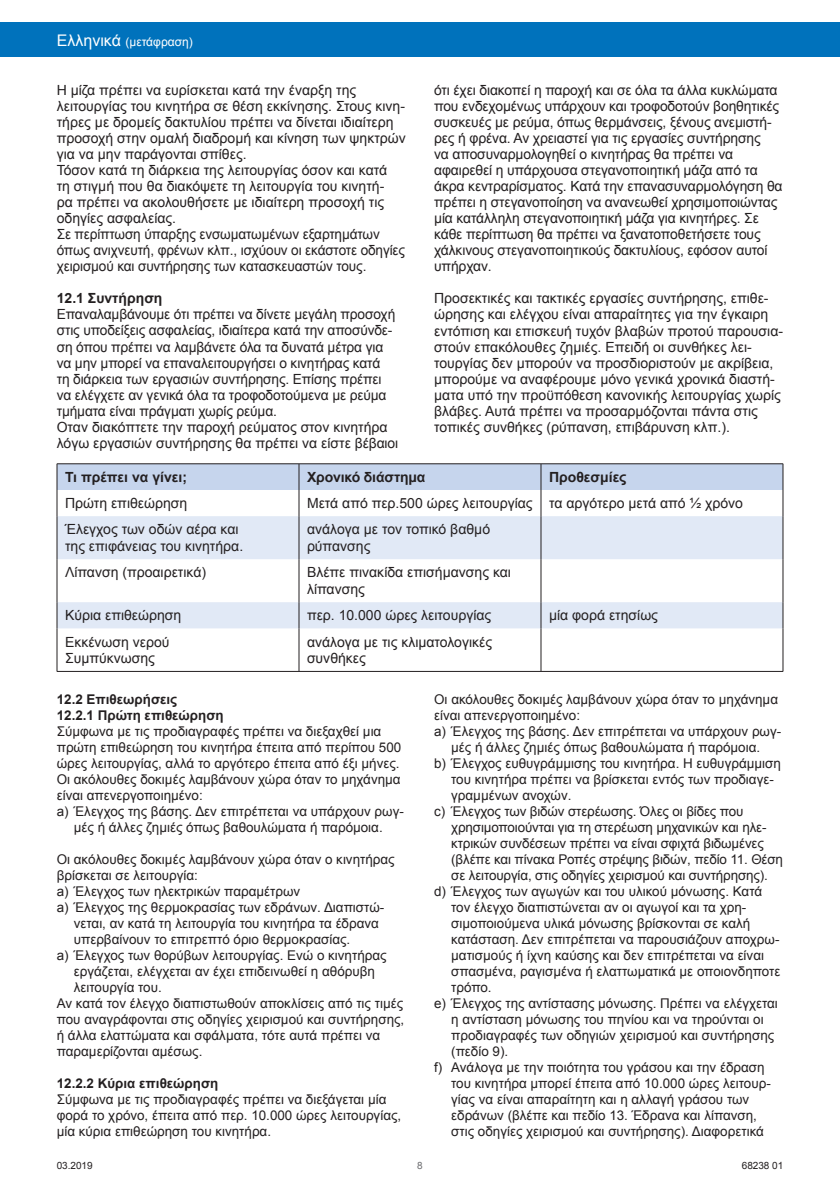
<style>
.page{position:relative;width:840px;height:1191px;background:#fff}
.page>*{position:absolute;margin:0;border:0;box-sizing:border-box;transform-origin:0 0}
.t1{font:14px/16px "Arial";letter-spacing:-.01em;color:#231f20}
.t2{font:700 14px "Arial";color:#231f20}
.t3{font:13.4px/16px "Arial";color:#231f20}
.t4{font:700 13.4px/16px "Arial";color:#231f20}
.t5{font:12px "Arial";color:#fff}
.t6{font:10px "Arial";letter-spacing:-.005em;color:#231f20}
.t7{font:10px "Arial";color:#6c6d70}
.s1{font-size:16px}
</style>
<div class="page">
<div style="left:0;top:23px;width:839px;height:34px;background:#0072bc"></div>
<svg style="left:58px;top:516px;width:724px;height:112px;fill:#e1e9f6"></svg>
<hr style="left:57px;top:463px;width:242px;height:1px;background:#231f20">
<hr style="left:299px;top:463px;width:241px;height:1px;background:#231f20">
<hr style="left:540px;top:463px;width:242px;height:1px;background:#231f20">
<svg style="left:57px;top:464px;width:726px;height:52px"></svg>
<hr style="left:57px;top:516px;width:1px;height:43px;background:#231f20">
<hr style="left:298px;top:516px;width:1px;height:43px;background:#231f20">
<hr style="left:540px;top:516px;width:1px;height:43px;background:#231f20">
<hr style="left:782px;top:516px;width:1px;height:43px;background:#231f20">
<hr style="left:57px;top:559px;width:1px;height:43px;background:#231f20">
<hr style="left:298px;top:559px;width:1px;height:43px;background:#231f20">
<hr style="left:540px;top:559px;width:1px;height:43px;background:#231f20">
<hr style="left:782px;top:559px;width:1px;height:43px;background:#231f20">
<svg style="left:57px;top:602px;width:1px;height:26px"></svg>
<svg style="left:298px;top:602px;width:1px;height:26px"></svg>
<svg style="left:540px;top:602px;width:1px;height:26px"></svg>
<svg style="left:782px;top:602px;width:1px;height:26px"></svg>
<hr style="left:57px;top:628px;width:1px;height:43px;background:#231f20">
<hr style="left:298px;top:628px;width:1px;height:43px;background:#231f20">
<hr style="left:540px;top:628px;width:1px;height:43px;background:#231f20">
<hr style="left:782px;top:628px;width:1px;height:43px;background:#231f20">
<hr style="left:57px;top:671px;width:242px;height:1px;background:#231f20">
<hr style="left:299px;top:671px;width:241px;height:1px;background:#231f20">
<hr style="left:540px;top:671px;width:242px;height:1px;background:#231f20">
<p class="t5" style="left:57px;top:33px;width:138px"><span class="s1">Eλληνικά</span> (μετάφραση)</p>
<p class="t1" style="left:57px;top:83px;width:350px">Η μίζα πρέπει να ευρίσκεται κατά την έναρξη της λειτουργίας του κινητήρα σε θέση εκκίνησης. Στους κινη&shy;τήρες με δρομείς δακτυλίου πρέπει να δίνεται ιδιαίτερη προσοχή στην ομαλή διαδρομή και κίνηση των ψηκτρών για να μην παράγονται σπίθες.<br>Τόσον κατά τη διάρκεια της λειτουργίας όσον και κατά<br>τη στιγμή που θα διακόψετε τη λειτουργία του κινητή-<br>ρα πρέπει να ακολουθήσετε με ιδιαίτερη προσοχή τις οδηγίες ασφαλείας.<br>Σε περίπτωση ύπαρξης ενσωματωμένων εξαρτημάτων όπως ανιχνευτή, φρένων κλπ., ισχύουν οι εκάστοτε οδηγίες χειρισμού και συντήρησης των κατασκευαστών τους.</p>
<p class="t2" style="left:57px;top:289px;width:107px">12.1 Συντήρηση</p>
<p class="t1" style="left:57px;top:307px;width:343px">Επαναλαμβάνουμε ότι πρέπει να δίνετε μεγάλη προσοχή στις υποδείξεις ασφαλείας, ιδιαίτερα κατά την αποσύνδε&shy;ση όπου πρέπει να λαμβάνετε όλα τα δυνατά μέτρα για να μην μπορεί να επαναλειτουργήσει ο κινητήρας κατά<br>τη διάρκεια των εργασιών συντήρησης. Επίσης πρέπει να ελέγχετε αν γενικά όλα τα τροφοδοτούμενα με ρεύμα τμήματα είναι πράγματι χωρίς ρεύμα.<br>Οταν διακόπτετε την παροχή ρεύματος στον κινητήρα λόγω εργασιών συντήρησης θα πρέπει να είστε βέβαιοι</p>
<p class="t1" style="left:434px;top:83px;width:350px">ότι έχει διακοπεί η παροχή και σε όλα τα άλλα κυκλώματα που ενδεχομένως υπάρχουν και τροφοδοτούν βοηθητικές συσκευές με ρεύμα, όπως θερμάνσεις, ξένους ανεμιστή&shy;ρες ή φρένα. Αν χρειαστεί για τις εργασίες συντήρησης<br>να αποσυναρμολογηθεί ο κινητήρας θα πρέπει να αφαιρεθεί η υπάρχουσα στεγανοποιητική μάζα από τα άκρα κεντραρίσματος. Κατά την επανασυναρμολόγηση θα πρέπει η στεγανοποίηση να ανανεωθεί χρησιμοποιώντας μία κατάλληλη στεγανοποιητική μάζα για κινητήρες. Σε κάθε περίπτωση θα πρέπει να ξανατοποθετήσετε τους χάλκινους στεγανοποιητικούς δακτυλίους, εφόσον αυτοί υπήρχαν.</p>
<p class="t1" style="left:434px;top:291px;width:350px">Προσεκτικές και τακτικές εργασίες συντήρησης, επιθε&shy;ώρησης και ελέγχου είναι απαραίτητες για την έγκαιρη εντόπιση και επισκευή τυχόν βλαβών προτού παρουσια&shy;στούν επακόλουθες ζημιές. Επειδή οι συνθήκες λει&shy;τουργίας δεν μπορούν να προσδιοριστούν με ακρίβεια, μπορούμε να αναφέρουμε μόνο γενικά χρονικά διαστή&shy;ματα υπό την προϋπόθεση κανονικής λειτουργίας χωρίς βλάβες. Αυτά πρέπει να προσαρμόζονται πάντα στις τοπικές συνθήκες (ρύπανση, επιβάρυνση κλπ.).</p>
<p class="t2" style="left:65px;top:468px;width:123px">Τι πρέπει να γίνει;</p>
<p class="t2" style="left:307px;top:468px;width:120px">Χρονικό διάστημα</p>
<p class="t2" style="left:548px;top:468px;width:79px">Προθεσμίες</p>
<p class="t1" style="left:65px;top:495px;width:124px">Πρώτη επιθεώρηση</p>
<p class="t1" style="left:307px;top:495px;width:437px">Μετά από περ.500 ώρες λειτουργίας τα αργότερο μετά από ½ χρόνο</p>
<p class="t1" style="left:65px;top:521px;width:180px;line-height:16.8px">Έλεγχος των οδών αέρα και της επιφάνειας του κινητήρα.</p>
<p class="t1" style="left:307px;top:521px;width:184px;line-height:16.8px">ανάλογα με τον τοπικό βαθμό ρύπανσης</p>
<p class="t1" style="left:65px;top:564px;width:143px">Λίπανση (προαιρετικά)</p>
<p class="t1" style="left:307px;top:564px;width:205px;line-height:16.8px">Βλέπε πινακίδα επισήμανσης και λίπανσης</p>
<p class="t1" style="left:65px;top:607px;width:118px">Κύρια επιθεώρηση</p>
<p class="t1" style="left:307px;top:607px;width:186px">περ. 10.000 ώρες λειτουργίας</p>
<p class="t1" style="left:548px;top:607px;width:110px">μία φορά ετησίως</p>
<p class="t1" style="left:65px;top:633px;width:106px;line-height:16.8px">Εκκένωση νερού<br>Συμπύκνωσης</p>
<p class="t1" style="left:307px;top:633px;width:187px;line-height:16.8px">ανάλογα με τις κλιματολογικές συνθήκες</p>
<p class="t4" style="left:57px;top:691px;width:168px">12.2 Επιθεωρήσεις<br>12.2.1 Πρώτη επιθεώρηση</p>
<p class="t3" style="left:57px;top:723px;width:326px">Σύμφωνα με τις προδιαγραφές πρέπει να διεξαχθεί μια</p>
<p class="t3" style="left:57px;top:739px;width:346px">πρώτη επιθεώρηση του κινητήρα έπειτα από περίπου 500</p>
<p class="t3" style="left:57px;top:755px;width:344px">ώρες λειτουργίας, αλλά το αργότερο έπειτα από έξι μήνες.</p>
<p class="t3" style="left:57px;top:771px;width:345px">Οι ακόλουθες δοκιμές λαμβάνουν χώρα όταν το μηχάνημα</p>
<p class="t3" style="left:57px;top:787px;width:147px">είναι απενεργοποιημένο:</p>
<p class="t3" style="left:57px;top:803px;width:348px">a) Έλεγχος της βάσης. Δεν επιτρέπεται να υπάρχουν ρωγ-</p>
<p class="t3" style="left:74px;top:819px;width:310px">μές ή άλλες ζημιές όπως βαθουλώματα ή παρόμοια.</p>
<p class="t3" style="left:57px;top:851px;width:339px">Οι ακόλουθες δοκιμές λαμβάνουν χώρα όταν ο κινητήρας</p>
<p class="t3" style="left:57px;top:867px;width:143px">βρίσκεται σε λειτουργία:</p>
<p class="t3" style="left:57px;top:883px;width:245px">a) Έλεγχος των ηλεκτρικών παραμέτρων</p>
<p class="t3" style="left:57px;top:899px;width:329px">a) Έλεγχος της θερμοκρασίας των εδράνων. Διαπιστώ-</p>
<p class="t3" style="left:74px;top:915px;width:306px">νεται, αν κατά τη λειτουργία του κινητήρα τα έδρανα</p>
<p class="t3" style="left:74px;top:931px;width:278px">υπερβαίνουν το επιτρεπτό όριο θερμοκρασίας.</p>
<p class="t3" style="left:57px;top:947px;width:331px">a) Έλεγχος των θορύβων λειτουργίας. Ενώ ο κινητήρας</p>
<p class="t3" style="left:74px;top:963px;width:302px">εργάζεται, ελέγχεται αν έχει επιδεινωθεί η αθόρυβη</p>
<p class="t3" style="left:74px;top:979px;width:89px">λειτουργία του.</p>
<p class="t3" style="left:57px;top:995px;width:348px">Αν κατά τον έλεγχο διαπιστωθούν αποκλίσεις από τις τιμές</p>
<p class="t3" style="left:57px;top:1011px;width:349px">που αναγράφονται στις οδηγίες χειρισμού και συντήρησης,</p>
<p class="t3" style="left:57px;top:1027px;width:325px">ή άλλα ελαττώματα και σφάλματα, τότε αυτά πρέπει να</p>
<p class="t3" style="left:57px;top:1043px;width:147px">παραμερίζονται αμέσως.</p>
<p class="t4" style="left:57px;top:1075px;width:163px">12.2.2 Κύρια επιθεώρηση</p>
<p class="t3" style="left:57px;top:1091px;width:346px">Σύμφωνα με τις προδιαγραφές πρέπει να διεξάγεται μία φορά το χρόνο, έπειτα από περ. 10.000 ώρες λειτουργίας, μία κύρια επιθεώρηση του κινητήρα.</p>
<p class="t3" style="left:434px;top:691px;width:345px">Οι ακόλουθες δοκιμές λαμβάνουν χώρα όταν το μηχάνημα</p>
<p class="t3" style="left:434px;top:707px;width:147px">είναι απενεργοποιημένο:</p>
<p class="t3" style="left:434px;top:723px;width:348px">a) Έλεγχος της βάσης. Δεν επιτρέπεται να υπάρχουν ρωγ-</p>
<p class="t3" style="left:451px;top:739px;width:310px">μές ή άλλες ζημιές όπως βαθουλώματα ή παρόμοια.</p>
<p class="t3" style="left:434px;top:755px;width:348px">b) Έλεγχος ευθυγράμμισης του κινητήρα. Η ευθυγράμμιση</p>
<p class="t3" style="left:451px;top:771px;width:324px">του κινητήρα πρέπει να βρίσκεται εντός των προδιαγε-</p>
<p class="t3" style="left:451px;top:787px;width:122px">γραμμένων ανοχών.</p>
<p class="t3" style="left:434px;top:803px;width:310px">c) Έλεγχος των βιδών στερέωσης. Όλες οι βίδες που</p>
<p class="t3" style="left:451px;top:819px;width:317px">χρησιμοποιούνται για τη στερέωση μηχανικών και ηλε-</p>
<p class="t3" style="left:451px;top:835px;width:314px">κτρικών συνδέσεων πρέπει να είναι σφιχτά βιδωμένες</p>
<p class="t3" style="left:451px;top:851px;width:333px">(βλέπε και πίνακα Ροπές στρέψης βιδών, πεδίο 11. Θέση</p>
<p class="t3" style="left:451px;top:867px;width:318px">σε λειτουργία, στις οδηγίες χειρισμού και συντήρησης).</p>
<p class="t3" style="left:434px;top:883px;width:329px">d) Έλεγχος των αγωγών και του υλικού μόνωσης. Κατά</p>
<p class="t3" style="left:451px;top:899px;width:296px">τον έλεγχο διαπιστώνεται αν οι αγωγοί και τα χρη-</p>
<p class="t3" style="left:451px;top:915px;width:300px">σιμοποιούμενα υλικά μόνωσης βρίσκονται σε καλή</p>
<p class="t3" style="left:451px;top:931px;width:329px">κατάσταση. Δεν επιτρέπεται να παρουσιάζουν αποχρω-</p>
<p class="t3" style="left:451px;top:947px;width:314px">ματισμούς ή ίχνη καύσης και δεν επιτρέπεται να είναι</p>
<p class="t3" style="left:451px;top:963px;width:330px">σπασμένα, ραγισμένα ή ελαττωματικά με οποιονδηποτε</p>
<p class="t3" style="left:451px;top:979px;width:42px">τρόπο.</p>
<p class="t3" style="left:434px;top:995px;width:345px">e) Έλεγχος της αντίστασης μόνωσης. Πρέπει να ελέγχεται</p>
<p class="t3" style="left:451px;top:1011px;width:314px">η αντίσταση μόνωσης του πηνίου και να τηρούνται οι</p>
<p class="t3" style="left:451px;top:1027px;width:324px">προδιαγραφές των οδηγιών χειρισμού και συντήρησης</p>
<p class="t3" style="left:451px;top:1043px;width:58px">(πεδίο 9).</p>
<p class="t3" style="left:434px;top:1059px;width:332px">f) Ανάλογα με την ποιότητα του γράσου και την έδραση</p>
<p class="t3" style="left:451px;top:1075px;width:321px">του κινητήρα μπορεί έπειτα από 10.000 ώρες λειτουρ-</p>
<p class="t3" style="left:451px;top:1091px;width:299px">γίας να είναι απαραίτητη και η αλλαγή γράσου των</p>
<p class="t3" style="left:451px;top:1107px;width:307px">εδράνων (βλέπε και πεδίο 13. Έδρανα και λίπανση,</p>
<p class="t3" style="left:451px;top:1123px;width:314px">στις οδηγίες χειρισμού και συντήρησης). Διαφορετικά</p>
<p class="t6" style="left:57px;top:1158px;width:37px">03.2019</p>
<p class="t7" style="left:417px;top:1158px;width:7px">8</p>
<p class="t6" style="left:741px;top:1158px;width:43px">68238 01</p>
</div>
